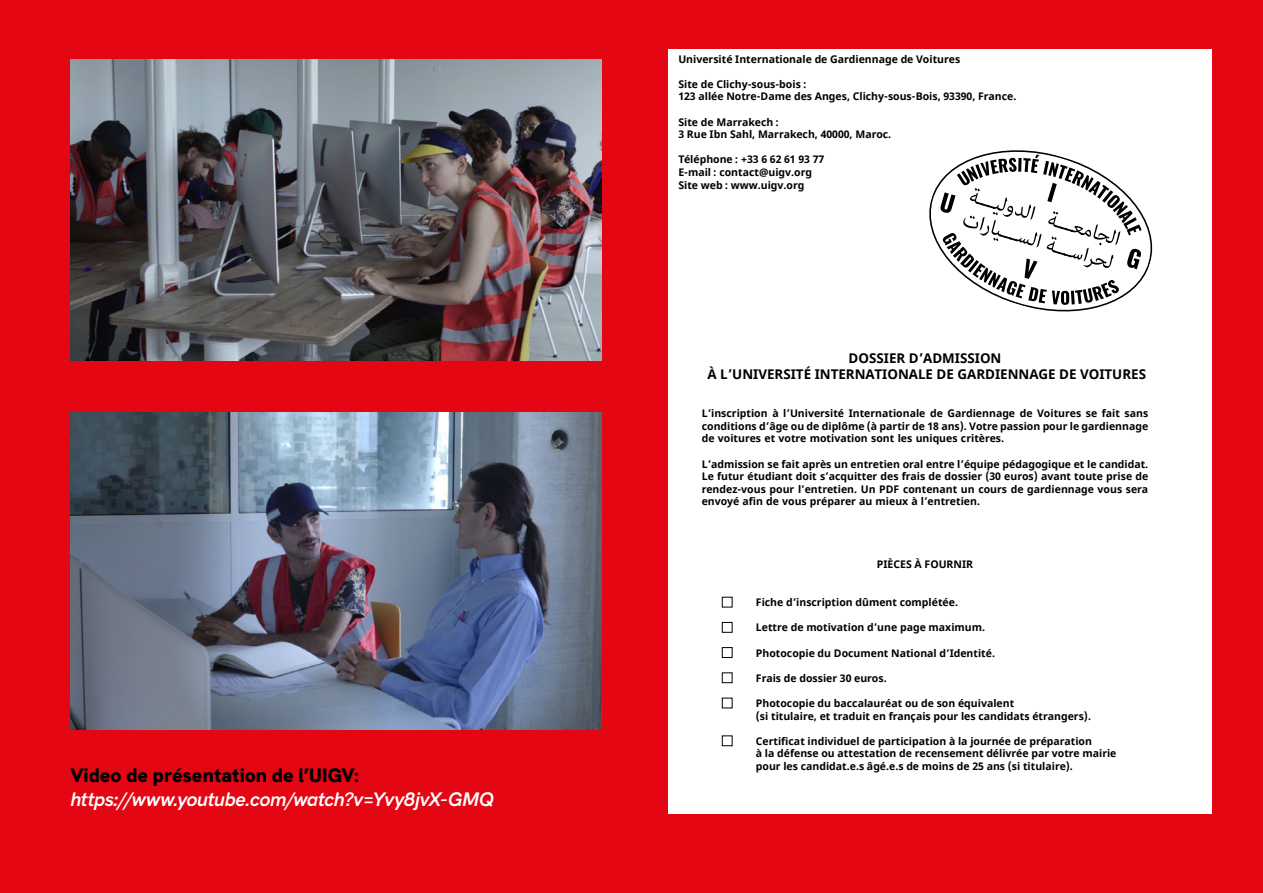
<style>
.page{position:relative;width:1263px;height:893px;background:#e40613}
.page>*{position:absolute;margin:0;border:0;box-sizing:border-box;transform-origin:0 0}
.texte_portfolio_noir{font:italic 700 19.5px "HK Grotesk";letter-spacing:-.01em;color:#fff}
.texte_portfolio_noir-2{font:900 19.5px "HK Grotesk";color:#000}
.t1{font:700 13.35px/16px "Noto Sans";color:#000;text-align:center}
.t2{font:700 10.5px/12.6px "Noto Sans";color:#000}
</style>
<div class="page">
<img style="left:70px;top:59px;width:532px;height:301px">
<img style="left:70px;top:412px;width:532px;height:317px">
<div style="left:668px;top:49px;width:543px;height:764px;background:#fff"></div>
<div style="left:722px;top:647px;width:11px;height:11px;border:1px solid #000"></div>
<div style="left:722px;top:597px;width:11px;height:11px;border:1px solid #000"></div>
<div style="left:722px;top:622px;width:11px;height:11px;border:1px solid #000"></div>
<div style="left:722px;top:672px;width:11px;height:11px;border:1px solid #000"></div>
<div style="left:722px;top:698px;width:11px;height:10px;border:1px solid #000"></div>
<div style="left:722px;top:735px;width:11px;height:11px;border:1px solid #000"></div>
<svg style="left:929px;top:150px;width:224px;height:162px"></svg>
<p class="texte_portfolio_noir-2" style="left:70px;top:760px;width:290px">Video de présentation de l’UIGV:</p>
<p class="texte_portfolio_noir" style="left:70px;top:784px;width:425px">https://www.youtube.com/watch?v=Yvy8jvX-GMQ</p>
<p class="t2" style="left:678px;top:53px;width:283px">Université Internationale de Gardiennage de Voitures</p>
<p class="t2" style="left:678px;top:78px;width:340px">Site de Clichy-sous-bois :<br>123 allée Notre-Dame des Anges, Clichy-sous-Bois, 93390, France.</p>
<p class="t2" style="left:678px;top:116px;width:214px">Site de Marrakech :<br>3 Rue Ibn Sahl, Marrakech, 40000, Maroc.</p>
<p class="t2" style="left:678px;top:154px;width:148px">Téléphone : +33 6 62 61 93 77<br>E-mail : contact@uigv.org<br>Site web : www.uigv.org</p>
<p class="t1" style="left:707px;top:351px;width:440px">DOSSIER D’ADMISSION<br>À L’UNIVERSITÉ INTERNATIONALE DE GARDIENNAGE DE VOITURES</p>
<p class="t2" style="left:702px;top:407px;width:448px;text-align:justify">L’inscription à l’Université Internationale de Gardiennage de Voitures se fait sans conditions d’âge ou de diplôme (à partir de 18 ans). Votre passion pour le gardiennage de voitures et votre motivation sont les uniques critères.</p>
<p class="t2" style="left:702px;top:458px;width:448px;text-align:justify">L’admission se fait après un entretien oral entre l’équipe pédagogique et le candidat.<br>Le futur étudiant doit s’acquitter des frais de dossier (30 euros) avant toute prise de rendez-vous pour l’entretien. Un PDF contenant un cours de gardiennage vous sera envoyé afin de vous préparer au mieux à l’entretien.</p>
<p class="t2" style="left:877px;top:559px;width:98px">PIÈCES À FOURNIR</p>
<p class="t2" style="left:756px;top:596px;width:204px">Fiche d’inscription dûment complétée.</p>
<p class="t2" style="left:756px;top:622px;width:231px">Lettre de motivation d’une page maximum.</p>
<p class="t2" style="left:756px;top:647px;width:241px">Photocopie du Document National d’Identité.</p>
<p class="t2" style="left:756px;top:672px;width:132px">Frais de dossier 30 euros.</p>
<p class="t2" style="left:756px;top:697px;width:337px">Photocopie du baccalauréat ou de son équivalent<br>(si titulaire, et traduit en français pour les candidats étrangers).</p>
<p class="t2" style="left:756px;top:735px;width:362px">Certificat individuel de participation à la journée de préparation<br>à la défense ou attestation de recensement délivrée par votre mairie pour les candidat.e.s âgé.e.s de moins de 25 ans (si titulaire).</p>
</div>
